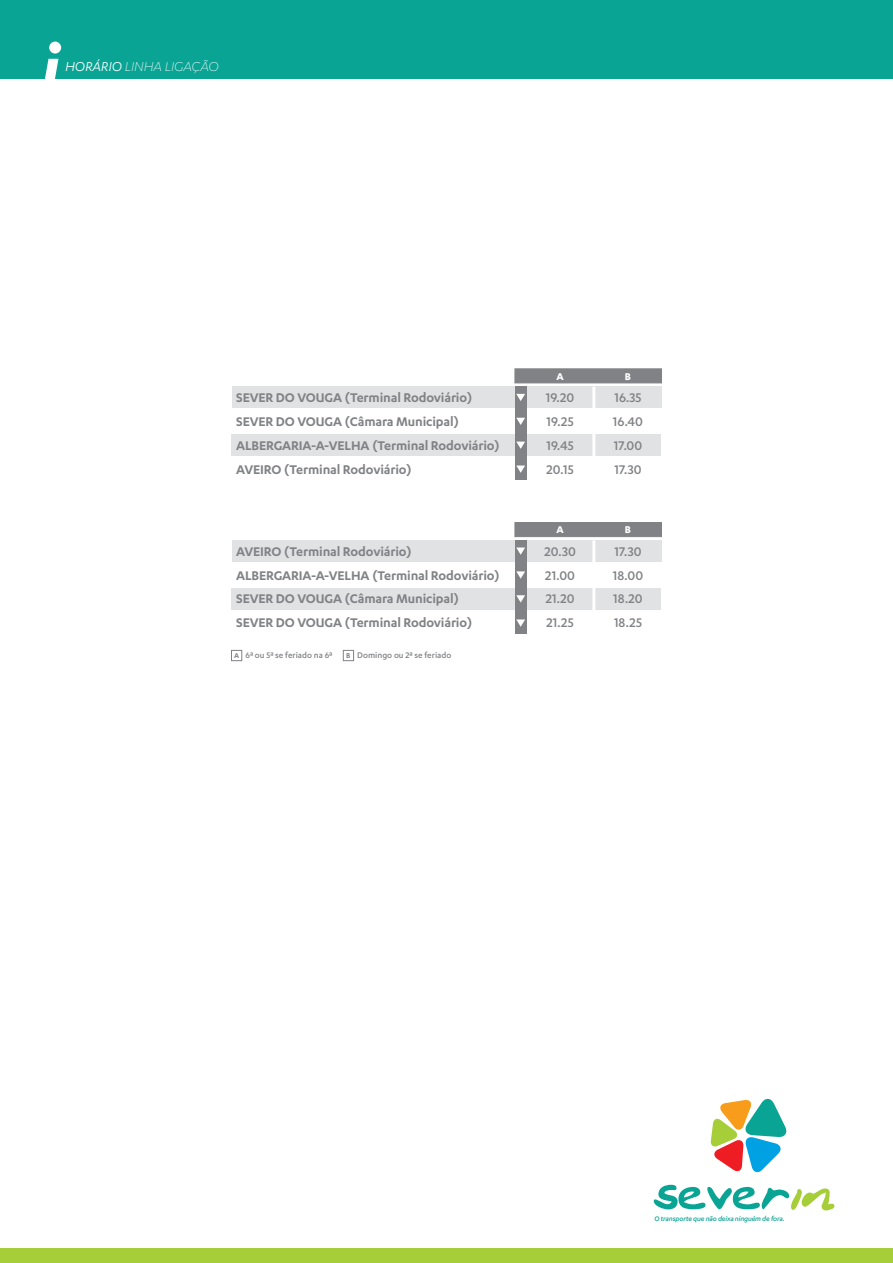
<style>
.page{position:relative;width:893px;height:1263px;background:#fff}
.page>*{position:absolute;margin:0;border:0;box-sizing:border-box;transform-origin:0 0}
.t1{font:italic 300 15px "Karbon";letter-spacing:-.005em;color:#fff}
.t2{font:600 14.55px/23.9px "Karbon";letter-spacing:-.01em;color:#808285}
.t3{font:500 14.55px/23.9px "Karbon";color:#808285;text-align:justify}
.t4{font:700 11.4px "Karbon";color:#fff}
.t5{font:500 9.45px "Karbon";color:#808285}
.t6{font:italic 500 7.65px "Karbon";letter-spacing:-.02em;color:#0aa495}
.s1{font-weight:400}
.s2{font-weight:600;font-size:8.1px}
</style>
<div class="page">
<svg style="left:654px;top:1185px;width:180px;height:26px"></svg>
<svg style="left:710px;top:1098px;width:77px;height:75px"></svg>
<div style="left:0;top:1248px;width:893px;height:15px;background:#a6ce39"></div>
<div style="left:0;top:0;width:893px;height:79px;background:#0aa495"></div>
<div style="left:49px;top:42px;width:12px;height:12px;background:#fff;border-radius:50%"></div>
<svg style="left:45px;top:59px;width:13px;height:20px"></svg>
<div style="left:515px;top:369px;width:147px;height:14px;background:#808285"></div>
<div style="left:232px;top:387px;width:429px;height:21px;background:#e1e2e4"></div>
<div style="left:231px;top:435px;width:430px;height:21px;background:#e1e2e4"></div>
<div style="left:515px;top:387px;width:11px;height:93px;background:#808285"></div>
<svg style="left:516px;top:394px;width:9px;height:7px"></svg>
<svg style="left:516px;top:418px;width:9px;height:7px"></svg>
<svg style="left:516px;top:442px;width:9px;height:7px"></svg>
<svg style="left:516px;top:465px;width:9px;height:8px"></svg>
<hr style="left:592px;top:387px;width:3px;height:93px;background:#fff">
<div style="left:515px;top:522px;width:147px;height:15px;background:#808285"></div>
<div style="left:232px;top:540px;width:429px;height:22px;background:#e1e2e4"></div>
<div style="left:231px;top:588px;width:430px;height:22px;background:#e1e2e4"></div>
<div style="left:515px;top:540px;width:11px;height:94px;background:#808285"></div>
<svg style="left:516px;top:547px;width:9px;height:8px"></svg>
<svg style="left:516px;top:571px;width:9px;height:8px"></svg>
<svg style="left:516px;top:595px;width:9px;height:7px"></svg>
<svg style="left:516px;top:619px;width:9px;height:8px"></svg>
<hr style="left:592px;top:540px;width:3px;height:94px;background:#fff">
<div style="left:231px;top:650px;width:11px;height:11px;border:1px solid #808285"></div>
<div style="left:343px;top:650px;width:11px;height:11px;border:1px solid #808285"></div>
<p class="t1" style="left:65px;top:59px;width:155px"><span class="s1">HORÁRIO</span> LINHA LIGAÇÃO</p>
<p class="t4" style="left:556px;top:370px;width:9px">A</p>
<p class="t4" style="left:625px;top:370px;width:8px">B</p>
<p class="t2" style="left:236px;top:385px;width:265px">SEVER DO VOUGA (Terminal Rodoviário)<br>SEVER DO VOUGA (Câmara Municipal)<br>ALBERGARIA-A-VELHA (Terminal Rodoviário)<br>AVEIRO (Terminal Rodoviário)</p>
<p class="t3" style="left:546px;top:385px;width:30px">19.20<br>19.25<br>19.45<br>20.15</p>
<p class="t3" style="left:613px;top:385px;width:32px">16.35<br>16.40<br>17.00<br>17.30</p>
<p class="t4" style="left:556px;top:523px;width:9px">A</p>
<p class="t4" style="left:625px;top:523px;width:8px">B</p>
<p class="t2" style="left:236px;top:539px;width:265px">AVEIRO (Terminal Rodoviário)<br>ALBERGARIA-A-VELHA (Terminal Rodoviário)<br>SEVER DO VOUGA (Câmara Municipal)<br>SEVER DO VOUGA (Terminal Rodoviário)</p>
<p class="t3" style="left:544px;top:539px;width:33px">20.30<br>21.00<br>21.20<br>21.25</p>
<p class="t3" style="left:613px;top:539px;width:32px">17.30<br>18.00<br>18.20<br>18.25</p>
<p class="t5" style="left:234px;top:650px;width:100px"><span class="s2">A</span> 6ª ou 5ª se feriado na 6ª</p>
<p class="t5" style="left:346px;top:650px;width:106px"><span class="s2">B</span> Domingo ou 2ª se feriado</p>
<p class="t6" style="left:654px;top:1215px;width:132px">O transporte que não deixa ninguém de fora.</p>
</div>
